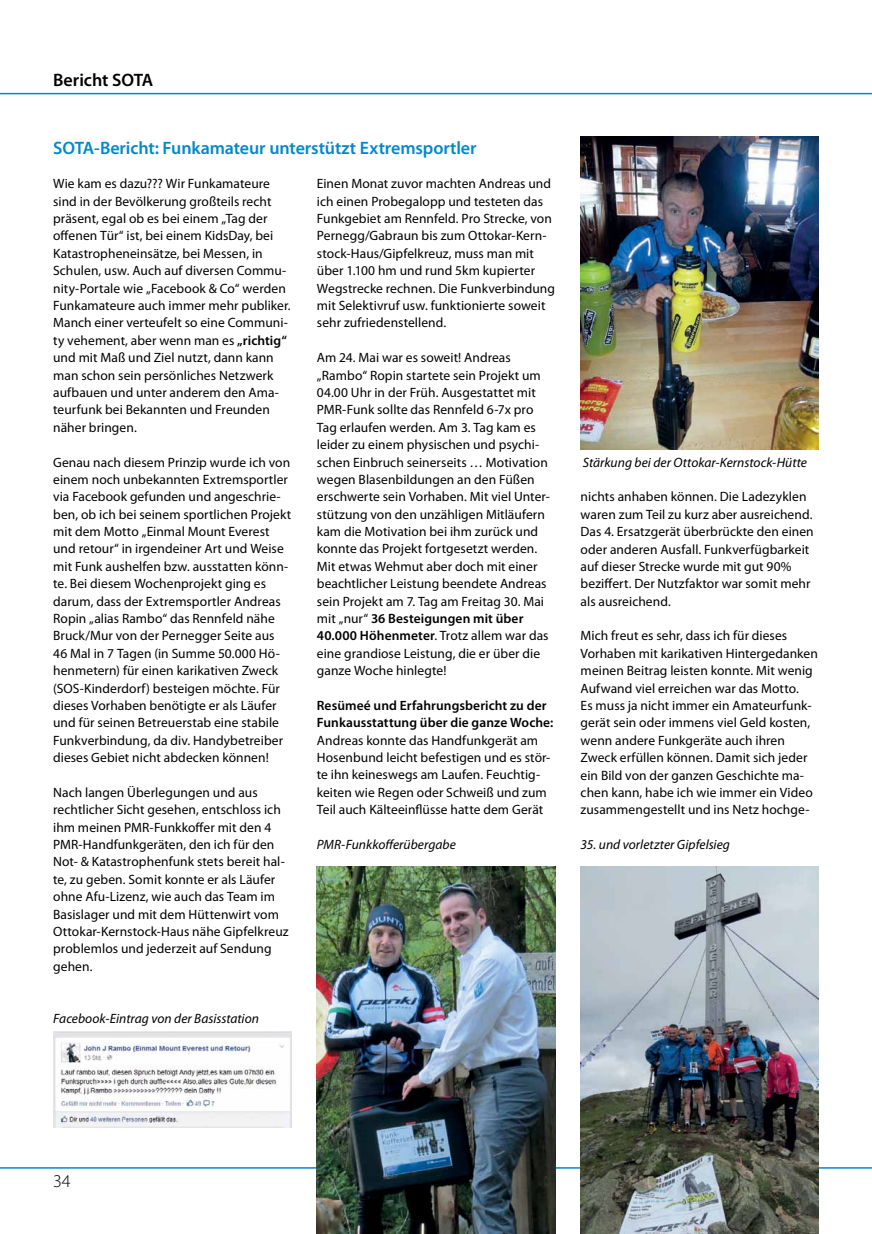
<style>
.page{position:relative;width:872px;height:1234px;background:#fff}
.page>*{position:absolute;margin:0;border:0;box-sizing:border-box;transform-origin:0 0}
.t1{font:600 18px "Myriad Pro";letter-spacing:-.005em;color:#0089cf}
.t2{font:600 18px "Myriad Pro";color:#000}
.t3{font:300 18px "Myriad Pro";color:#000}
.t4{font:13.5px/17.4px "Myriad Pro";letter-spacing:.005em;color:#000}
.t5{font:italic 13.5px "Myriad Pro";letter-spacing:.005em;color:#000}
.t6{font:600 13.5px/17.4px "Myriad Pro";letter-spacing:.005em;color:#000}
.s1{font-weight:600}
</style>
<div class="page">
<hr style="left:0;top:93px;width:872px;height:1px;background:#0089cf">
<hr style="left:0;top:1166px;width:872px;height:2px;background:#0089cf">
<img style="left:317px;top:866px;width:238px;height:367px">
<img style="left:53px;top:1031px;width:238px;height:96px">
<img style="left:580px;top:136px;width:239px;height:313px">
<img style="left:580px;top:866px;width:239px;height:367px">
<h1 class="t2" style="left:53px;top:68px;width:102px">Bericht SOTA</h1>
<h1 class="t1" style="left:53px;top:136px;width:425px">SOTA-Bericht: Funkamateur unterstützt Extremsportler</h1>
<p class="t4" style="left:53px;top:175px;width:239px">Wie kam es dazu??? Wir Funkamateure sind in der Bevölkerung großteils recht präsent, egal ob es bei einem „Tag der offenen Tür“ ist, bei einem KidsDay, bei Katastropheneinsätze, bei Messen, in Schulen, usw. Auch auf diversen Commu&shy;nity-Portale wie „Facebook &amp; Co“ werden Funkamateure auch immer mehr publiker.<br>Manch einer verteufelt so eine Communi&shy;ty vehement, aber wenn man es <span class="s1">„richtig“ </span>und mit Maß und Ziel nutzt, dann kann man schon sein persönliches Netzwerk aufbauen und unter anderem den Ama&shy;teurfunk bei Bekannten und Freunden näher bringen.</p>
<p class="t4" style="left:53px;top:453px;width:240px">Genau nach diesem Prinzip wurde ich von einem noch unbekannten Extremsportler via Facebook gefunden und angeschrie&shy;ben, ob ich bei seinem sportlichen Projekt mit dem Motto „Einmal Mount Everest und retour“ in irgendeiner Art und Weise mit Funk aushelfen bzw. ausstatten könn&shy;te. Bei diesem Wochenprojekt ging es darum, dass der Extremsportler Andreas Ropin „alias Rambo“ das Rennfeld nähe Bruck/Mur von der Pernegger Seite aus 46 Mal in 7 Tagen (in Summe 50.000 Hö&shy;henmetern) für einen karikativen Zweck (SOS-Kinderdorf) besteigen möchte. Für dieses Vorhaben benötigte er als Läufer und für seinen Betreuerstab eine stabile Funkverbindung, da div. Handybetreiber dieses Gebiet nicht abdecken können!</p>
<p class="t4" style="left:53px;top:783px;width:237px">Nach langen Überlegungen und aus rechtlicher Sicht gesehen, entschloss ich ihm meinen PMR-Funkkoffer mit den 4<br>PMR-Handfunkgeräten, den ich für den Not- &amp; Katastrophenfunk stets bereit hal&shy;te, zu geben. Somit konnte er als Läufer ohne Afu-Lizenz, wie auch das Team im Basislager und mit dem Hüttenwirt vom Ottokar-Kernstock-Haus nähe Gipfelkreuz problemlos und jederzeit auf Sendung gehen.</p>
<p class="t4" style="left:317px;top:175px;width:240px">Einen Monat zuvor machten Andreas und ich einen Probegalopp und testeten das Funkgebiet am Rennfeld. Pro Strecke, von Pernegg/Gabraun bis zum Ottokar-Kern&shy;stock-Haus/Gipfelkreuz, muss man mit über 1.100 hm und rund 5km kupierter Wegstrecke rechnen. Die Funkverbindung mit Selektivruf usw. funktionierte soweit sehr zufriedenstellend.</p>
<p class="t4" style="left:317px;top:348px;width:234px">Am 24. Mai war es soweit! Andreas „Rambo“ Ropin startete sein Projekt um 04.00 Uhr in der Früh. Ausgestattet mit PMR-Funk sollte das Rennfeld 6-7x pro Tag erlaufen werden. Am 3. Tag kam es leider zu einem physischen und psychi&shy;schen Einbruch seinerseits … Motivation wegen Blasenbildungen an den Füßen erschwerte sein Vorhaben. Mit viel Unter&shy;stützung von den unzähligen Mitläufern kam die Motivation bei ihm zurück und konnte das Projekt fortgesetzt werden.<br>Mit etwas Wehmut aber doch mit einer beachtlicher Leistung beendete Andreas sein Projekt am 7. Tag am Freitag 30. Mai mit „nur“ <span class="s1">36 Besteigungen mit über 40.000 Höhenmeter</span>. Trotz allem war das eine grandiose Leistung, die er über die ganze Woche hinlegte!</p>
<p class="t6" style="left:317px;top:696px;width:238px">Resümeé und Erfahrungsbericht zu der<br>Funkausstattung über die ganze Woche:</p>
<p class="t4" style="left:317px;top:731px;width:235px">Andreas konnte das Handfunkgerät am Hosenbund leicht befestigen und es stör&shy;te ihn keineswegs am Laufen. Feuchtig&shy;keiten wie Regen oder Schweiß und zum Teil auch Kälteeinflüsse hatte dem Gerät</p>
<p class="t5" style="left:317px;top:836px;width:140px">PMR-Funkkofferübergabe</p>
<p class="t5" style="left:53px;top:1009px;width:207px">Facebook-Eintrag von der Basisstation</p>
<p class="t5" style="left:583px;top:453px;width:226px">Stärkung bei der Ottokar-Kernstock-Hütte</p>
<p class="t4" style="left:580px;top:488px;width:235px">nichts anhaben können. Die Ladezyklen waren zum Teil zu kurz aber ausreichend.<br>Das 4. Ersatzgerät überbrückte den einen oder anderen Ausfall. Funkverfügbarkeit auf dieser Strecke wurde mit gut 90% beziffert. Der Nutzfaktor war somit mehr als ausreichend.</p>
<p class="t4" style="left:580px;top:627px;width:239px">Mich freut es sehr, dass ich für dieses Vorhaben mit karikativen Hintergedanken meinen Beitrag leisten konnte. Mit wenig Aufwand viel erreichen war das Motto.<br>Es muss ja nicht immer ein Amateurfunk&shy;gerät sein oder immens viel Geld kosten, wenn andere Funkgeräte auch ihren Zweck erfüllen können. Damit sich jeder ein Bild von der ganzen Geschichte ma&shy;chen kann, habe ich wie immer ein Video zusammengestellt und ins Netz hochge-</p>
<p class="t5" style="left:580px;top:836px;width:151px">35. und vorletzter Gipfelsieg</p>
<h1 class="t3" style="left:53px;top:1169px;width:19px">34</h1>
</div>
